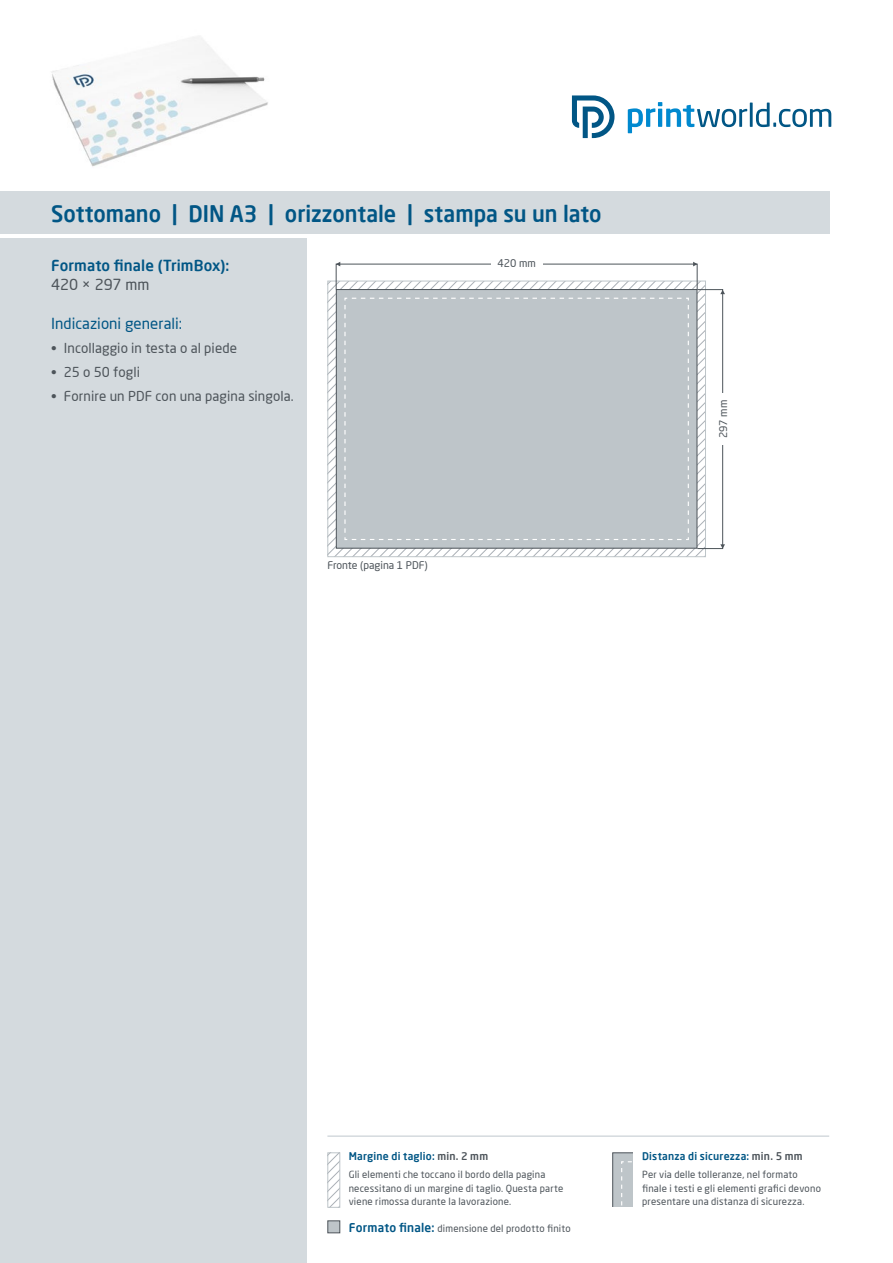
<style>
.page{position:relative;width:893px;height:1263px;background:#fff}
.page>*{position:absolute;margin:0;border:0;box-sizing:border-box;transform-origin:0 0}
.t1{font:500 22.5px "Neo Sans Pro";color:#015685;scale:.96 1}
.t2{font:500 15px "Neo Sans Pro";letter-spacing:.005em;color:#015685}
.t3{font:15px "Neo Sans Pro";color:#015685}
.t4{font:15px "Neo Sans Pro";letter-spacing:.005em;color:#4d545a}
.t5{font:13.5px "Neo Sans Pro";letter-spacing:.005em;color:#4d545a}
.t6{font:500 10.5px "Neo Sans Pro";letter-spacing:.025em;color:#015685}
.t7{font:10.5px "Neo Sans Pro";color:#4d545a}
.t8{font:9.75px/13.5px "Neo Sans Pro";letter-spacing:.02em;color:#4d545a}
.s1{color:#4d545a}
.s2{font-weight:500;font-size:12px;color:#015685}
</style>
<div class="page">
<div style="left:0;top:238px;width:306px;height:1025px;background:#d4dade"></div>
<div style="left:0;top:191px;width:829px;height:43px;background:#d4dade"></div>
<svg style="left:628px;top:102px;width:203px;height:31px"></svg>
<svg style="left:572px;top:96px;width:42px;height:42px"></svg>
<div style="left:336px;top:289px;width:361px;height:260px;background:#bec5c9"></div>
<div style="left:697px;top:289px;width:26px;height:260px;border:1px solid #4d545a"></div>
<div style="left:336px;top:264px;width:361px;height:26px;border:1px solid #4d545a"></div>
<svg style="left:336px;top:262px;width:4px;height:4px"></svg>
<svg style="left:693px;top:262px;width:4px;height:4px"></svg>
<svg style="left:720px;top:290px;width:5px;height:4px"></svg>
<svg style="left:720px;top:544px;width:5px;height:5px"></svg>
<div style="left:719px;top:394px;width:9px;height:51px;background:#fff"></div>
<div style="left:491px;top:259px;width:51px;height:9px;background:#fff"></div>
<svg style="left:328px;top:298px;width:377px;height:259px"></svg>
<svg style="left:344px;top:297px;width:345px;height:244px"></svg>
<hr style="left:327px;top:1135px;width:502px;height:2px;background:#d4dade">
<svg style="left:329px;top:1154px;width:9px;height:52px"></svg>
<div style="left:327px;top:1152px;width:13px;height:56px;border:1px solid #bec5c9"></div>
<div style="left:327px;top:1220px;width:13px;height:13px;background:#bec5c9;border:1px solid #4d545a"></div>
<div style="left:612px;top:1152px;width:34px;height:60px;background:#bec5c9;border:1px solid #4d545a"></div>
<svg style="left:621px;top:1161px;width:13px;height:47px"></svg>
<div style="left:634px;top:1148px;width:17px;height:68px;background:#fff"></div>
<div style="left:608px;top:1208px;width:26px;height:8px;background:#fff"></div>
<img style="left:51px;top:36px;width:217px;height:131px">
<h1 class="t1" style="left:51px;top:200px;width:575px">Sottomano | DIN A3 | orizzontale | stampa su un lato</h1>
<h2 class="t2" style="left:51px;top:256px;width:180px">Formato finale (TrimBox):</h2>
<h2 class="t4" style="left:51px;top:276px;width:100px">420 × 297 mm</h2>
<h2 class="t3" style="left:51px;top:315px;width:133px">Indicazioni generali:</h2>
<h3 class="t5" style="left:51px;top:340px;width:188px">• Incollaggio in testa o al piede</h3>
<h3 class="t5" style="left:51px;top:364px;width:90px">• 25 o 50 fogli</h3>
<h3 class="t5" style="left:51px;top:387px;width:244px">• Fornire un PDF con una pagina singola.</h3>
<p class="t7" style="left:327px;top:559px;width:102px">Fronte (pagina 1 PDF)</p>
<p class="t7" style="left:497px;top:257px;width:40px">420 mm</p>
<p class="t7" style="left:717px;top:438px;width:40px;rotate:-90deg">297 mm</p>
<p class="t6" style="left:349px;top:1150px;width:141px">Margine di taglio: <span class="s1">min. 2 mm</span></p>
<p class="t8" style="left:349px;top:1168px;width:216px">Gli elementi che toccano il bordo della pagina necessitano di un margine di taglio. Questa parte viene rimossa durante la lavorazione.</p>
<p class="t8" style="left:349px;top:1221px;width:223px"><span class="s2">Formato finale:</span> dimensione del prodotto finito</p>
<p class="t6" style="left:642px;top:1150px;width:162px">Distanza di sicurezza: <span class="s1">min. 5 mm</span></p>
<p class="t8" style="left:642px;top:1168px;width:180px">Per via delle tolleranze, nel formato finale i testi e gli elementi grafici devono presentare una distanza di sicurezza.</p>
</div>
